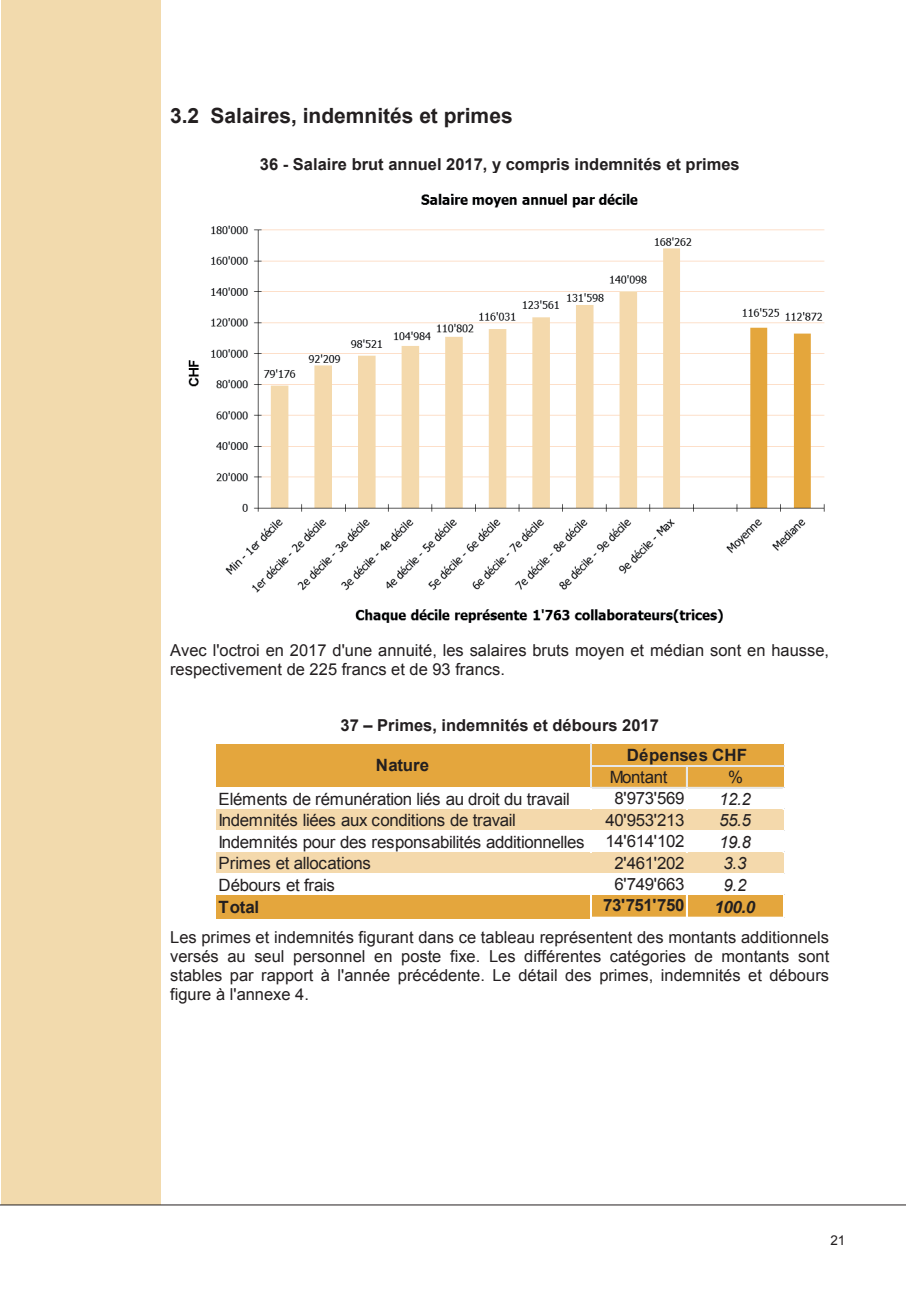
<style>
.page{position:relative;width:906px;height:1289px;background:#fff}
.page>*{position:absolute;margin:0;border:0;box-sizing:border-box;transform-origin:0 0}
.t1{font:700 21px "Arial";color:#231f20}
.t2{font:16.95px/20.4px "Arial";letter-spacing:-.02em;color:#231f20}
.t3{font:700 16.95px "Arial";letter-spacing:-.01em;color:#231f20}
.t4{font:italic 16.95px "Arial";color:#231f20}
.t5{font:700 16.95px "Arial";letter-spacing:.015em;color:#231f20}
.t6{font:italic 700 16.95px "Arial";color:#231f20}
.t7{font:16.5px/19px "Arial";color:#231f20}
.t8{font:700 16.5px "Arial";color:#231f20}
.t9{font:13.5px "Arial";color:#231f20}
</style>
<div class="page">
<hr style="left:0;top:1204px;width:906px;height:1px;background:#231f20">
<div style="left:1px;top:0;width:160px;height:1204px;background:#f2daad"></div>
<img style="left:188px;top:193px;width:637px;height:430px">
<div style="left:216px;top:744px;width:568px;height:44px;background:#e4a63d"></div>
<div style="left:216px;top:787px;width:568px;height:23px;background:#fff"></div>
<div style="left:216px;top:808px;width:568px;height:23px;background:#f4d9ac"></div>
<div style="left:216px;top:830px;width:568px;height:22px;background:#fff"></div>
<div style="left:216px;top:851px;width:568px;height:23px;background:#f4d9ac"></div>
<div style="left:216px;top:873px;width:568px;height:22px;background:#fff"></div>
<div style="left:216px;top:894px;width:568px;height:24px;background:#e4a63d"></div>
<hr style="left:592px;top:765px;width:192px;height:1px;background:#e7e8e9">
<hr style="left:592px;top:766px;width:192px;height:1px;background:#e7e8e9">
<hr style="left:590px;top:743px;width:1px;height:45px;background:#e7e8e9">
<hr style="left:591px;top:743px;width:1px;height:45px;background:#e7e8e9">
<hr style="left:592px;top:787px;width:192px;height:1px;background:#e7e8e9">
<svg style="left:686px;top:767px;width:1px;height:43px"></svg>
<hr style="left:590px;top:873px;width:1px;height:45px;background:#fff">
<hr style="left:591px;top:873px;width:1px;height:45px;background:#fff">
<hr style="left:686px;top:873px;width:1px;height:45px;background:#fff">
<hr style="left:592px;top:916px;width:192px;height:1px;background:#fff">
<hr style="left:592px;top:917px;width:192px;height:1px;background:#fff">
<hr style="left:783px;top:873px;width:1px;height:45px;background:#fff">
<p class="t1" style="left:170px;top:101px;width:344px">3.2 Salaires, indemnités et primes</p>
<p class="t8" style="left:260px;top:153px;width:481px">36 - Salaire brut annuel 2017, y compris indemnités et primes</p>
<p class="t7" style="left:170px;top:640px;width:660px">Avec l'octroi en 2017 d'une annuité, les salaires bruts moyen et médian sont en hausse, respectivement de 225 francs et de 93 francs.</p>
<p class="t8" style="left:340px;top:714px;width:320px">37 – Primes, indemnités et débours 2017</p>
<p class="t5" style="left:627px;top:744px;width:122px">Dépenses CHF</p>
<p class="t2" style="left:610px;top:767px;width:76px">Montant<br>8'973'569</p>
<p class="t2" style="left:605px;top:810px;width:80px">40'953'213<br>14'614'102</p>
<p class="t2" style="left:614px;top:853px;width:71px">2'461'202<br>6'749'663</p>
<p class="t3" style="left:603px;top:894px;width:83px">73'751'750</p>
<p class="t7" style="left:170px;top:927px;width:660px;text-align:justify">Les primes et indemnités figurant dans ce tableau représentent des montants additionnels versés au seul personnel en poste fixe. Les différentes catégories de montants sont stables par rapport à l'année précédente. Le détail des primes, indemnités et débours figure à l'annexe 4.</p>
<p class="t3" style="left:376px;top:754px;width:55px">Nature</p>
<p class="t2" style="left:728px;top:767px;width:16px">%</p>
<p class="t2" style="left:219px;top:788px;width:353px">Eléments de rémunération liés au droit du travail</p>
<p class="t4" style="left:719px;top:787px;width:33px">12.2</p>
<p class="t2" style="left:219px;top:810px;width:299px">Indemnités liées aux conditions de travail</p>
<p class="t4" style="left:719px;top:809px;width:33px">55.5</p>
<p class="t2" style="left:219px;top:831px;width:367px">Indemnités pour des responsabilités additionnelles</p>
<p class="t4" style="left:719px;top:830px;width:33px">19.8</p>
<p class="t2" style="left:219px;top:853px;width:154px">Primes et allocations</p>
<p class="t4" style="left:723px;top:852px;width:24px">3.3</p>
<p class="t2" style="left:219px;top:874px;width:118px">Débours et frais</p>
<p class="t4" style="left:723px;top:873px;width:24px">9.2</p>
<p class="t3" style="left:219px;top:895px;width:42px">Total</p>
<p class="t6" style="left:714px;top:895px;width:42px">100.0</p>
<p class="t9" style="left:830px;top:1231px;width:17px">21</p>
</div>
